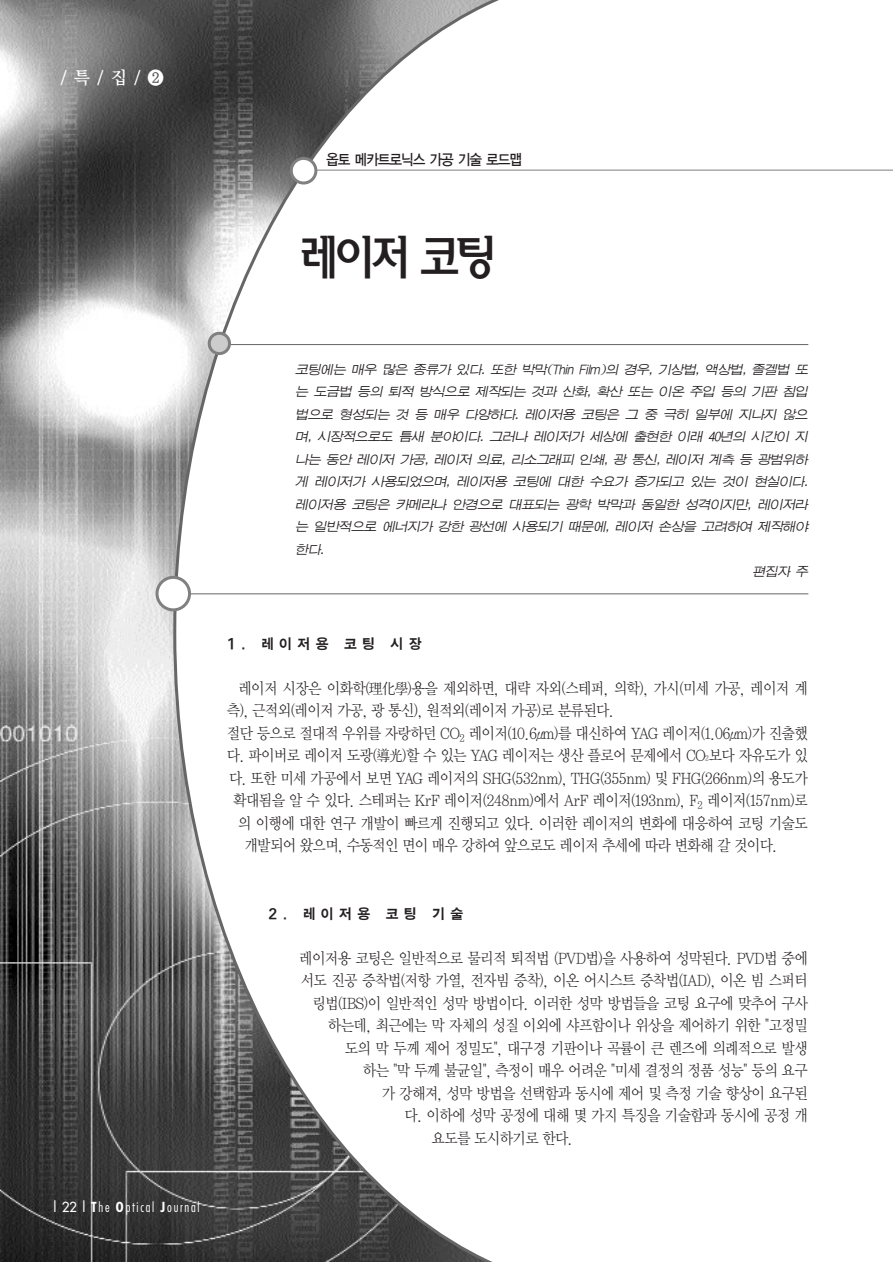
<style>
.page{position:relative;width:893px;height:1262px;background:#fff}
.page>*{position:absolute;margin:0;border:0;box-sizing:border-box;transform-origin:0 0}
.t1{font:46.5px "Soma M";color:#231f20;scale:.9 1}
.t2{font:18px "Y Mj O14";color:#fff;scale:.95 1}
.t3{font:15.75px "Y Mj O12";letter-spacing:-.095em;color:#231f20;scale:.9 1}
.t4{font:italic 15px "JC Nmg J";color:#231f20;scale:.91 1}
.t5{font:15px "YGO13";letter-spacing:-.135em;color:#231f20;scale:.9 1}
.t6{font:italic 15px "JC Nmg J";color:#231f20;scale:.9 1}
.t7{font:14.25px "SM Ago K";letter-spacing:.345em;color:#231f20;scale:.95 1}
.t8{font:300 condensed 13.5px "Futura";letter-spacing:.125em;color:#fff}
.s1{font-weight:400;font-stretch:normal}
.s2{font-weight:700}
.s3{font-size:7.5px}
</style>
<div class="page">
<img style="left:0;top:0;width:173px;height:1261px">
<svg style="left:173px;top:0;width:350px;height:1261px"></svg>
<hr style="left:219px;top:344px;width:589px;height:1px;background:#666">
<div style="left:209px;top:333px;width:20px;height:20px;background:#ccc;border-radius:50%"></div>
<div style="left:208px;top:332px;width:23px;height:23px;border:3px solid #808080;border-radius:50%"></div>
<hr style="left:305px;top:170px;width:587px;height:1px;background:#808080">
<div style="left:291px;top:158px;width:25px;height:25px;background:#fff;border-radius:50%"></div>
<div style="left:290px;top:157px;width:27px;height:27px;border:3px solid #808080;border-radius:50%"></div>
<hr style="left:174px;top:593px;width:634px;height:1px;background:#666">
<div style="left:157px;top:577px;width:32px;height:33px;background:#fff;border-radius:50%"></div>
<div style="left:155px;top:576px;width:36px;height:35px;border:3px solid #808080;border-radius:50%"></div>
<p class="t2" style="left:59px;top:70px;width:112px">/ 특/ 집/ ❷</p>
<p class="t5" style="left:325px;top:153px;width:220px">옵토 메카트로닉스 가공 기술 로드맵</p>
<h1 class="t1" style="left:297px;top:236px;width:223px">레이저 코팅</h1>
<p class="t8" style="left:51px;top:1200px;width:150px"><span class="s1">| 22|</span> <span class="s2">T</span>he <span class="s2">O</span>ptical <span class="s2">J</span>ournal</p>
<p class="t4" style="left:295px;top:362px;width:569px">코팅에는 매우 많은 종류가 있다. 또한 박막(Thin Film)의 경우, 기상법, 액상법, 졸겔법 또</p>
<p class="t4" style="left:295px;top:385px;width:568px">는 도금법 등의 퇴적 방식으로 제작되는 것과 산화, 확산 또는 이온 주입 등의 기판 침입</p>
<p class="t4" style="left:295px;top:407px;width:568px">법으로 형성되는 것 등 매우 다양하다. 레이저용 코팅은 그 중 극히 일부에 지나지 않으</p>
<p class="t4" style="left:295px;top:430px;width:568px">며, 시장적으로도 틈새 분야이다. 그러나 레이저가 세상에 출현한 이래 40년의 시간이 지</p>
<p class="t4" style="left:295px;top:452px;width:568px">나는 동안 레이저 가공, 레이저 의료, 리소그래피 인쇄, 광 통신, 레이저 계측 등 광범위하</p>
<p class="t4" style="left:295px;top:475px;width:568px">게 레이저가 사용되었으며, 레이저용 코팅에 대한 수요가 증가되고 있는 것이 현실이다.</p>
<p class="t4" style="left:295px;top:497px;width:568px">레이저용 코팅은 카메라나 안경으로 대표되는 광학 박막과 동일한 성격이지만, 레이저라</p>
<p class="t4" style="left:295px;top:520px;width:569px">는 일반적으로 에너지가 강한 광선에 사용되기 때문에, 레이저 손상을 고려하여 제작해야</p>
<p class="t4" style="left:295px;top:542px;width:37px">한다.</p>
<p class="t6" style="left:752px;top:565px;width:67px">편집자 주</p>
<p class="t7" style="left:226px;top:637px;width:207px">1. 레이저용 코팅 시장</p>
<p class="t3" style="left:238px;top:681px;width:635px">레이저 시장은 이화학(理化學)용을 제외하면, 대략 자외(스테퍼, 의학), 가시(미세 가공, 레이저 계</p>
<p class="t3" style="left:226px;top:703px;width:432px">측), 근적외(레이저 가공, 광 통신), 원적외(레이저 가공)로 분류된다.</p>
<p class="t3" style="left:226px;top:726px;width:648px">절단 등으로 절대적 우위를 자랑하던 CO<sub>2</sub> 레이저(10.6μm)를 대신하여 YAG 레이저(1.06μm)가 진출했</p>
<p class="t3" style="left:226px;top:748px;width:648px">다. 파이버로 레이저 도광(導光)할 수 있는 YAG 레이저는 생산 플로어 문제에서 CO<span class="s3">2</span>보다 자유도가 있</p>
<p class="t3" style="left:229px;top:771px;width:645px">다. 또한 미세 가공에서 보면 YAG 레이저의 SHG(532nm), THG(355nm) 및 FHG(266nm)의 용도가</p>
<p class="t3" style="left:233px;top:793px;width:640px">확대됨을 알 수 있다. 스테퍼는 KrF 레이저(248nm)에서 ArF 레이저(193nm), F<sub>2</sub> 레이저(157nm)로</p>
<p class="t3" style="left:237px;top:816px;width:635px">의 이행에 대한 연구 개발이 빠르게 진행되고 있다. 이러한 레이저의 변화에 대응하여 코팅 기술도</p>
<p class="t3" style="left:244px;top:838px;width:594px">개발되어 왔으며, 수동적인 면이 매우 강하여 앞으로도 레이저 추세에 따라 변화해 갈 것이다.</p>
<p class="t7" style="left:268px;top:907px;width:207px">2. 레이저용 코팅 기술</p>
<p class="t3" style="left:299px;top:951px;width:567px">레이저용 코팅은 일반적으로 물리적 퇴적법 (PVD법)을 사용하여 성막된다. PVD법 중에</p>
<p class="t3" style="left:300px;top:973px;width:566px">서도 진공 증착법(저항 가열, 전자빔 증착), 이온 어시스트 증착법(IAD), 이온 빔 스퍼터</p>
<p class="t3" style="left:312px;top:996px;width:553px">링법(IBS)이 일반적인 성막 방법이다. 이러한 성막 방법들을 코팅 요구에 맞추어 구사</p>
<p class="t3" style="left:327px;top:1018px;width:535px">하는데, 최근에는 막 자체의 성질 이외에 샤프함이나 위상을 제어하기 위한 "고정밀</p>
<p class="t3" style="left:344px;top:1041px;width:517px">도의 막 두께 제어 정밀도", 대구경 기판이나 곡률이 큰 렌즈에 의례적으로 발생</p>
<p class="t3" style="left:362px;top:1063px;width:496px">하는 "막 두께 불균일", 측정이 매우 어려운 "미세 결정의 정품 성능" 등의 요구</p>
<p class="t3" style="left:381px;top:1086px;width:475px">가 강해져, 성막 방법을 선택함과 동시에 제어 및 측정 기술 향상이 요구된</p>
<p class="t3" style="left:404px;top:1108px;width:450px">다. 이하에 성막 공정에 대해 몇 가지 특징을 기술함과 동시에 공정 개</p>
<p class="t3" style="left:431px;top:1131px;width:159px">요도를 도시하기로 한다.</p>
</div>
